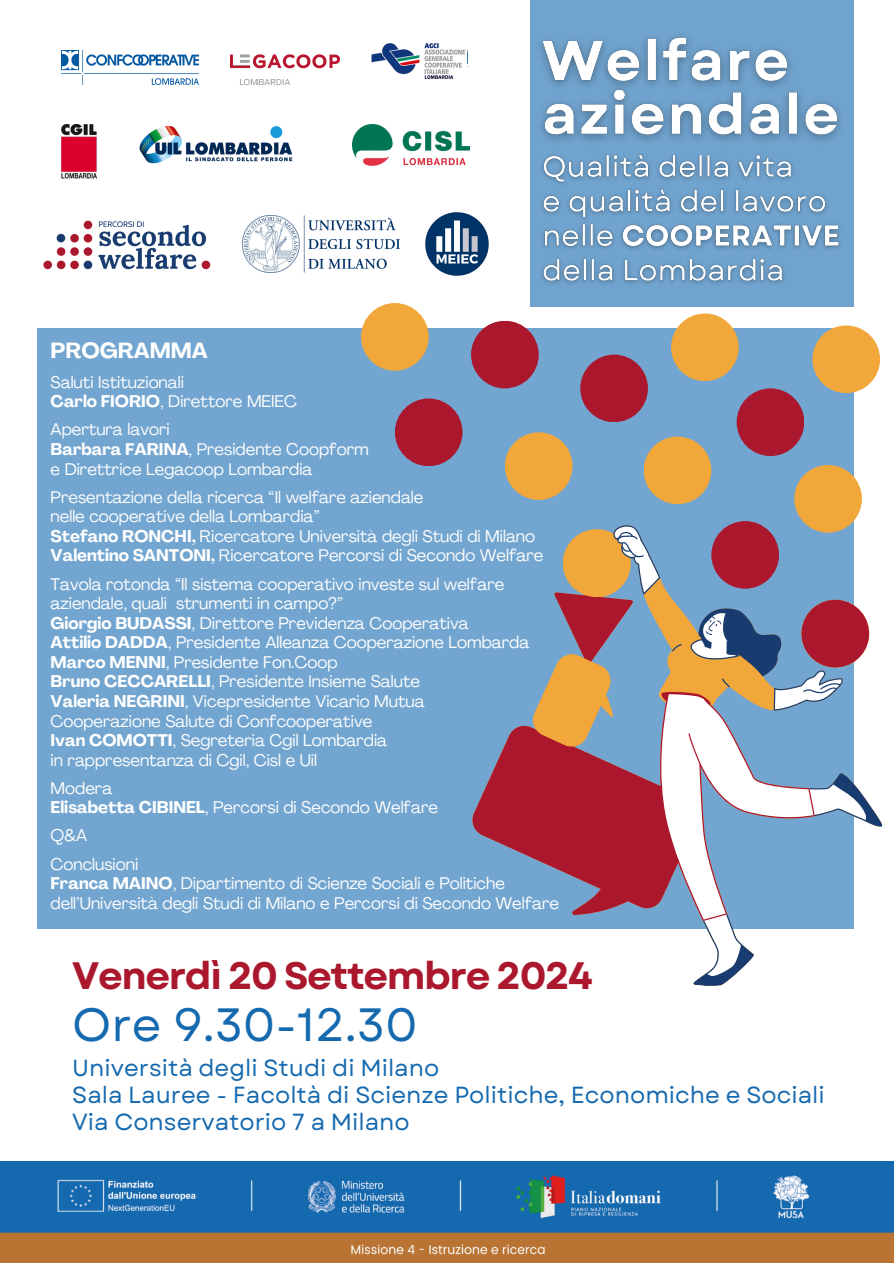
<style>
.page{position:relative;width:894px;height:1264px;background:#fff}
.page>*{position:absolute;margin:0;border:0;box-sizing:border-box;transform-origin:0 0}
.t1{font:46.65px "Garet";color:#1569af}
.t2{font:700 38.1px "Garet";letter-spacing:-.035em;color:#ab182d}
.t3{font:23.25px/27.3px "Garet";color:#1569af}
.t4{font:700 21.6px "Agrandir";color:#fff}
.t5{font:16.65px/19.5px "Agrandir";color:#fff}
.s1{font-weight:700}
</style>
<div class="page">
<div style="left:37px;top:328px;width:816px;height:601px;background:#72a5cf"></div>
<svg style="left:472px;top:568px;width:99px;height:308px"></svg>
<svg style="left:571px;top:521px;width:312px;height:465px"></svg>
<div style="left:529px;top:0;width:324px;height:306px;background:#70a3ce"></div>
<img style="left:0;top:1161px;width:893px;height:101px">
<img style="left:43px;top:220px;width:168px;height:50px">
<img style="left:243px;top:215px;width:157px;height:57px">
<img style="left:425px;top:212px;width:63px;height:63px">
<img style="left:230px;top:54px;width:110px;height:31px">
<img style="left:371px;top:43px;width:95px;height:37px">
<img style="left:62px;top:51px;width:136px;height:33px">
<img style="left:62px;top:125px;width:35px;height:54px">
<img style="left:139px;top:125px;width:154px;height:39px">
<img style="left:352px;top:125px;width:117px;height:41px">
<div style="left:643px;top:436px;width:68px;height:68px;background:#f2a73b;border-radius:50%"></div>
<img style="left:529px;top:22px;width:312px;height:134px">
<img style="left:535px;top:146px;width:306px;height:138px">
<div style="left:736px;top:388px;width:68px;height:68px;background:#ab182d;border-radius:50%"></div>
<div style="left:580px;top:354px;width:67px;height:68px;background:#ab182d;border-radius:50%"></div>
<div style="left:794px;top:465px;width:67px;height:67px;background:#f2a73b;border-radius:50%"></div>
<div style="left:671px;top:313px;width:67px;height:68px;background:#f2a73b;border-radius:50%"></div>
<div style="left:471px;top:321px;width:67px;height:67px;background:#ab182d;border-radius:50%"></div>
<div style="left:504px;top:432px;width:68px;height:68px;background:#f2a73b;border-radius:50%"></div>
<div style="left:395px;top:398px;width:67px;height:68px;background:#ab182d;border-radius:50%"></div>
<div style="left:711px;top:521px;width:67px;height:67px;background:#ab182d;border-radius:50%"></div>
<div style="left:812px;top:325px;width:67px;height:68px;background:#f2a73b;border-radius:50%"></div>
<div style="left:361px;top:303px;width:67px;height:68px;background:#f2a73b;border-radius:50%"></div>
<p class="t4" style="left:51px;top:342px;width:159px">PROGRAMMA</p>
<p class="t5" style="left:51px;top:374px;width:135px">Saluti Istituzionali</p>
<p class="t5" style="left:51px;top:393px;width:248px"><span class="s1">Carlo FIORIO</span>, Direttore MEIEC</p>
<p class="t5" style="left:51px;top:421px;width:120px">Apertura lavori</p>
<p class="t5" style="left:51px;top:441px;width:319px"><span class="s1">Barbara FARINA</span>, Presidente Coopform</p>
<p class="t5" style="left:51px;top:460px;width:263px">e Direttrice Legacoop Lombardia</p>
<p class="t5" style="left:51px;top:489px;width:374px">Presentazione della ricerca “Il welfare aziendale</p>
<p class="t5" style="left:51px;top:508px;width:270px">nelle cooperative della Lombardia”</p>
<p class="t5" style="left:51px;top:528px;width:486px"><span class="s1">Stefano RONCHI,</span> Ricercatore Università degli Studi di Milano</p>
<p class="t5" style="left:51px;top:547px;width:494px"><span class="s1">Valentino SANTONI,</span> Ricercatore Percorsi di Secondo Welfare</p>
<p class="t5" style="left:51px;top:575px;width:455px">Tavola rotonda “Il sistema cooperativo investe sul welfare aziendale, quali strumenti in campo?”</p>
<p class="t5" style="left:51px;top:614px;width:419px"><span class="s1">Giorgio BUDASSI</span>, Direttore Previdenza Cooperativa</p>
<p class="t5" style="left:51px;top:634px;width:480px"><span class="s1">Attilio DADDA</span>, Presidente Alleanza Cooperazione Lombarda</p>
<p class="t5" style="left:51px;top:654px;width:288px"><span class="s1">Marco MENNI</span>, Presidente Fon.Coop</p>
<p class="t5" style="left:51px;top:673px;width:371px"><span class="s1">Bruno CECCARELLI</span>, Presidente Insieme Salute</p>
<p class="t5" style="left:51px;top:693px;width:375px"><span class="s1">Valeria NEGRINI</span>, Vicepresidente Vicario Mutua</p>
<p class="t5" style="left:51px;top:712px;width:323px">Cooperazione Salute di Confcooperative</p>
<p class="t5" style="left:51px;top:732px;width:338px"><span class="s1">Ivan COMOTTI</span>, Segreteria Cgil Lombardia</p>
<p class="t5" style="left:51px;top:751px;width:268px">in rappresentanza di Cgil, Cisl e Uil</p>
<p class="t5" style="left:51px;top:779px;width:63px">Modera</p>
<p class="t5" style="left:51px;top:799px;width:389px"><span class="s1">Elisabetta CIBINEL</span>, Percorsi di Secondo Welfare</p>
<p class="t5" style="left:51px;top:827px;width:38px">Q&amp;A</p>
<p class="t5" style="left:51px;top:855px;width:89px">Conclusioni</p>
<p class="t5" style="left:51px;top:875px;width:455px"><span class="s1">Franca MAINO</span>, Dipartimento di Scienze Sociali e Politiche</p>
<p class="t5" style="left:51px;top:894px;width:510px">dell’Università degli Studi di Milano e Percorsi di Secondo Welfare</p>
<h3 class="t2" style="left:72px;top:948px;width:522px">Venerdì 20 Settembre 2024</h3>
<h6 class="t1" style="left:72px;top:991px;width:347px">Ore 9.30-12.30</h6>
<h2 class="t3" style="left:72px;top:1053px;width:753px">Università degli Studi di Milano<br>Sala Lauree - Facoltà di Scienze Politiche, Economiche e Sociali<br>Via Conservatorio 7 a Milano</h2>
</div>
